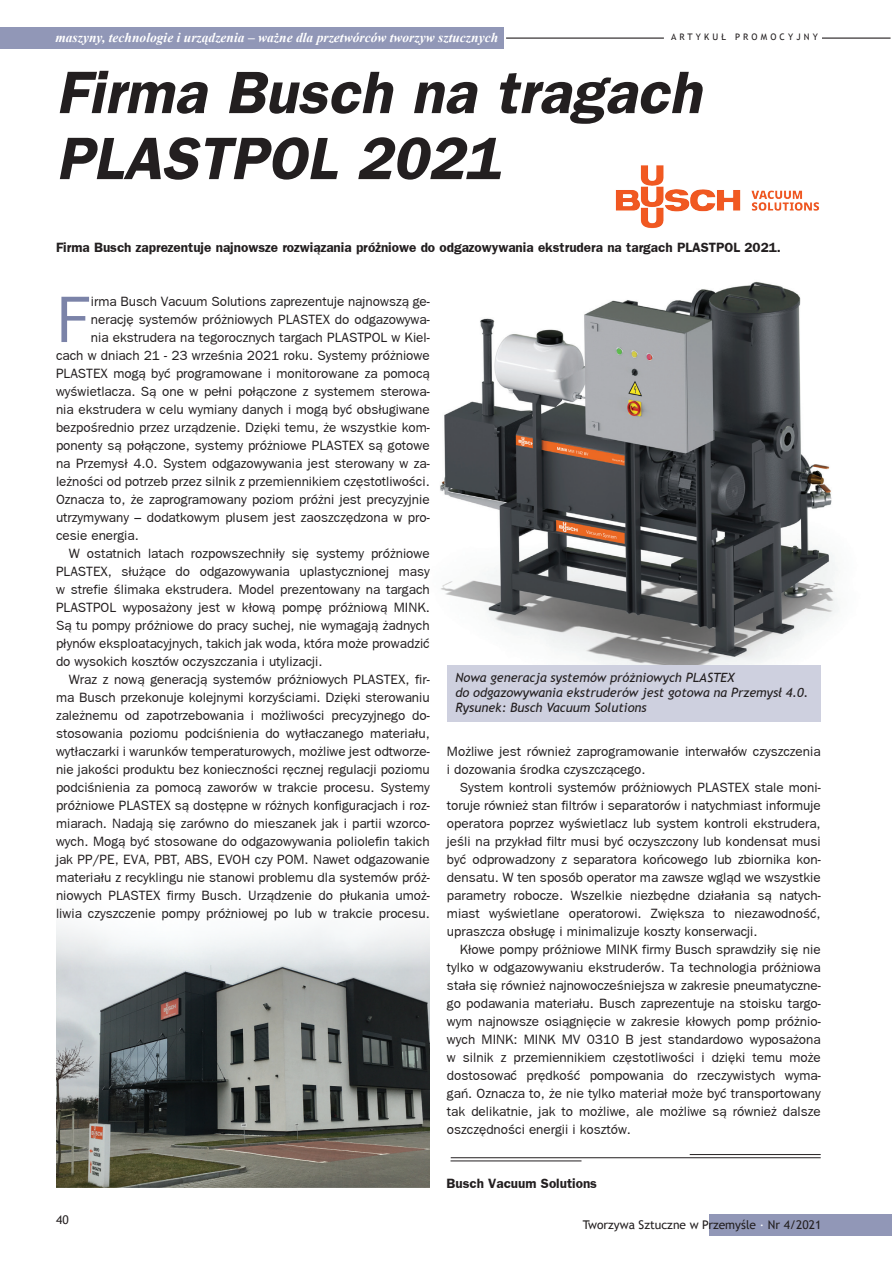
<style>
.page{position:relative;width:893px;height:1263px;background:#fff}
.page>*{position:absolute;margin:0;border:0;box-sizing:border-box;transform-origin:0 0}
.t1{font:65.85px "Frankfurt Gothic";color:#7b83a8}
.t2{font:italic 700 60px/66px "Frankfurt Gothic";color:#231f20}
.t3{font:13.5px/18px "Frankfurt Gothic";color:#231f20;text-align:justify}
.t4{font:700 13.5px "Frankfurt Gothic";color:#231f20}
.t5{font:italic 700 13.5px "Times New Roman";color:#fff}
.t6{font:italic 12.75px/15px "Trebuchet MS";color:#231f20}
.t7{font:12px "Trebuchet MS";color:#231f20}
.t8{font:9px "Trebuchet MS";letter-spacing:.35em;color:#231f20}
</style>
<div class="page">
<div style="left:0;top:27px;width:504px;height:22px;background:#9197b7"></div>
<div style="left:709px;top:1215px;width:183px;height:21px;background:#9197b7"></div>
<img style="left:440px;top:281px;width:399px;height:385px">
<div style="left:447px;top:666px;width:374px;height:56px;background:#ced0df"></div>
<img style="left:56px;top:924px;width:374px;height:263px">
<hr style="left:451px;top:1157px;width:370px;height:1px;background:#231f20">
<hr style="left:690px;top:1154px;width:131px;height:1px;background:#231f20">
<hr style="left:450px;top:1161px;width:131px;height:1px;background:#231f20">
<hr style="left:822px;top:38px;width:68px;height:1px;background:#231f20">
<hr style="left:506px;top:38px;width:158px;height:1px;background:#231f20">
<img style="left:615px;top:165px;width:205px;height:64px">
<p class="t5" style="left:55px;top:28px;width:444px">maszyny, technologie i urządzenia – ważne dla przetwórców tworzyw sztucznych</p>
<p class="t8" style="left:671px;top:31px;width:148px">ARTYKUŁ PROMOCYJNY</p>
<h2 class="t2" style="left:56px;top:59px;width:647px">Firma Busch na tragach<br>PLASTPOL 2021</h2>
<p class="t4" style="left:56px;top:239px;width:726px">Firma Busch zaprezentuje najnowsze rozwiązania próżniowe do odgazowywania ekstrudera na targach PLASTPOL 2021.</p>
<h1 class="t1" style="left:56px;top:283px;width:33px">F</h1>
<p class="t3" style="left:91px;top:292px;width:340px">irma Busch Vacuum Solutions zaprezentuje najnowszą ge-</p>
<p class="t3" style="left:91px;top:310px;width:340px">nerację systemów próżniowych PLASTEX do odgazowywa-</p>
<p class="t3" style="left:91px;top:328px;width:340px">nia ekstrudera na tegorocznych targach PLASTPOL w Kiel-</p>
<p class="t3" style="left:56px;top:346px;width:375px">cach w dniach 21 - 23 września 2021 roku. Systemy próżniowe</p>
<p class="t3" style="left:56px;top:364px;width:375px">PLASTEX mogą być programowane i monitorowane za pomocą</p>
<p class="t3" style="left:56px;top:382px;width:375px">wyświetlacza. Są one w pełni połączone z systemem sterowa-</p>
<p class="t3" style="left:56px;top:400px;width:375px">nia ekstrudera w celu wymiany danych i mogą być obsługiwane</p>
<p class="t3" style="left:56px;top:418px;width:375px">bezpośrednio przez urządzenie. Dzięki temu, że wszystkie kom-</p>
<p class="t3" style="left:56px;top:436px;width:375px">ponenty są połączone, systemy próżniowe PLASTEX są gotowe</p>
<p class="t3" style="left:56px;top:454px;width:375px">na Przemysł 4.0. System odgazowywania jest sterowany w za-</p>
<p class="t3" style="left:56px;top:472px;width:375px">leżności od potrzeb przez silnik z przemiennikiem częstotliwości.</p>
<p class="t3" style="left:56px;top:490px;width:375px">Oznacza to, że zaprogramowany poziom próżni jest precyzyjnie</p>
<p class="t3" style="left:56px;top:508px;width:375px">utrzymywany – dodatkowym plusem jest zaoszczędzona w pro-</p>
<p class="t3" style="left:56px;top:526px;width:84px">cesie energia.</p>
<p class="t3" style="left:69px;top:544px;width:362px">W ostatnich latach rozpowszechniły się systemy próżniowe</p>
<p class="t3" style="left:56px;top:562px;width:375px">PLASTEX, służące do odgazowywania uplastycznionej masy</p>
<p class="t3" style="left:56px;top:580px;width:375px">w strefie ślimaka ekstrudera. Model prezentowany na targach</p>
<p class="t3" style="left:56px;top:598px;width:375px">PLASTPOL wyposażony jest w kłową pompę próżniową MINK.</p>
<p class="t3" style="left:56px;top:616px;width:375px">Są tu pompy próżniowe do pracy suchej, nie wymagają żadnych</p>
<p class="t3" style="left:56px;top:634px;width:375px">płynów eksploatacyjnych, takich jak woda, która może prowadzić</p>
<p class="t3" style="left:56px;top:652px;width:268px">do wysokich kosztów oczyszczania i utylizacji.</p>
<p class="t3" style="left:69px;top:670px;width:362px">Wraz z nową generacją systemów próżniowych PLASTEX, fir-</p>
<p class="t3" style="left:56px;top:688px;width:375px">ma Busch przekonuje kolejnymi korzyściami. Dzięki sterowaniu</p>
<p class="t3" style="left:56px;top:706px;width:375px">zależnemu od zapotrzebowania i możliwości precyzyjnego do-</p>
<p class="t3" style="left:56px;top:724px;width:375px">stosowania poziomu podciśnienia do wytłaczanego materiału,</p>
<p class="t3" style="left:56px;top:742px;width:375px">wytłaczarki i warunków temperaturowych, możliwe jest odtworze-</p>
<p class="t3" style="left:56px;top:760px;width:375px">nie jakości produktu bez konieczności ręcznej regulacji poziomu</p>
<p class="t3" style="left:56px;top:778px;width:375px">podciśnienia za pomocą zaworów w trakcie procesu. Systemy</p>
<p class="t3" style="left:56px;top:796px;width:375px">próżniowe PLASTEX są dostępne w różnych konfiguracjach i roz-</p>
<p class="t3" style="left:56px;top:814px;width:375px">miarach. Nadają się zarówno do mieszanek jak i partii wzorco-</p>
<p class="t3" style="left:56px;top:832px;width:375px">wych. Mogą być stosowane do odgazowywania poliolefin takich</p>
<p class="t3" style="left:56px;top:850px;width:375px">jak PP/PE, EVA, PBT, ABS, EVOH czy POM. Nawet odgazowanie</p>
<p class="t3" style="left:56px;top:868px;width:375px">materiału z recyklingu nie stanowi problemu dla systemów próż-</p>
<p class="t3" style="left:56px;top:886px;width:375px">niowych PLASTEX firmy Busch. Urządzenie do płukania umoż-</p>
<p class="t3" style="left:56px;top:904px;width:375px">liwia czyszczenie pompy próżniowej po lub w trakcie procesu.</p>
<p class="t6" style="left:455px;top:670px;width:355px">Nowa generacja systemów próżniowych PLASTEX<br>do odgazowywania ekstruderów jest gotowa na Przemysł 4.0.<br>Rysunek: Busch Vacuum Solutions</p>
<p class="t3" style="left:447px;top:742px;width:375px">Możliwe jest również zaprogramowanie interwałów czyszczenia i dozowania środka czyszczącego.</p>
<p class="t3" style="left:447px;top:778px;width:375px;text-indent:13px">System kontroli systemów próżniowych PLASTEX stale moni&shy;toruje również stan filtrów i separatorów i natychmiast informuje operatora poprzez wyświetlacz lub system kontroli ekstrudera, jeśli na przykład filtr musi być oczyszczony lub kondensat musi być odprowadzony z separatora końcowego lub zbiornika kon&shy;densatu. W ten sposób operator ma zawsze wgląd we wszystkie parametry robocze. Wszelkie niezbędne działania są natych&shy;miast wyświetlane operatorowi. Zwiększa to niezawodność, upraszcza obsługę i minimalizuje koszty konserwacji.</p>
<p class="t3" style="left:447px;top:940px;width:375px;text-indent:13px">Kłowe pompy próżniowe MINK firmy Busch sprawdziły się nie tylko w odgazowywaniu ekstruderów. Ta technologia próżniowa stała się również najnowocześniejsza w zakresie pneumatyczne&shy;go podawania materiału. Busch zaprezentuje na stoisku targo&shy;wym najnowsze osiągnięcie w zakresie kłowych pomp próżnio&shy;wych MINK: MINK MV 0310 B jest standardowo wyposażona w silnik z przemiennikiem częstotliwości i dzięki temu może dostosować prędkość pompowania do rzeczywistych wyma&shy;gań. Oznacza to, że nie tylko materiał może być transportowany tak delikatnie, jak to możliwe, ale możliwe są również dalsze oszczędności energii i kosztów.</p>
<p class="t7" style="left:56px;top:1212px;width:14px">40</p>
<p class="t4" style="left:446px;top:1176px;width:152px">Busch Vacuum Solutions</p>
<p class="t7" style="left:583px;top:1217px;width:240px">Tworzywa Sztuczne w Przemyśle <sup>.</sup> Nr 4/2021</p>
</div>
